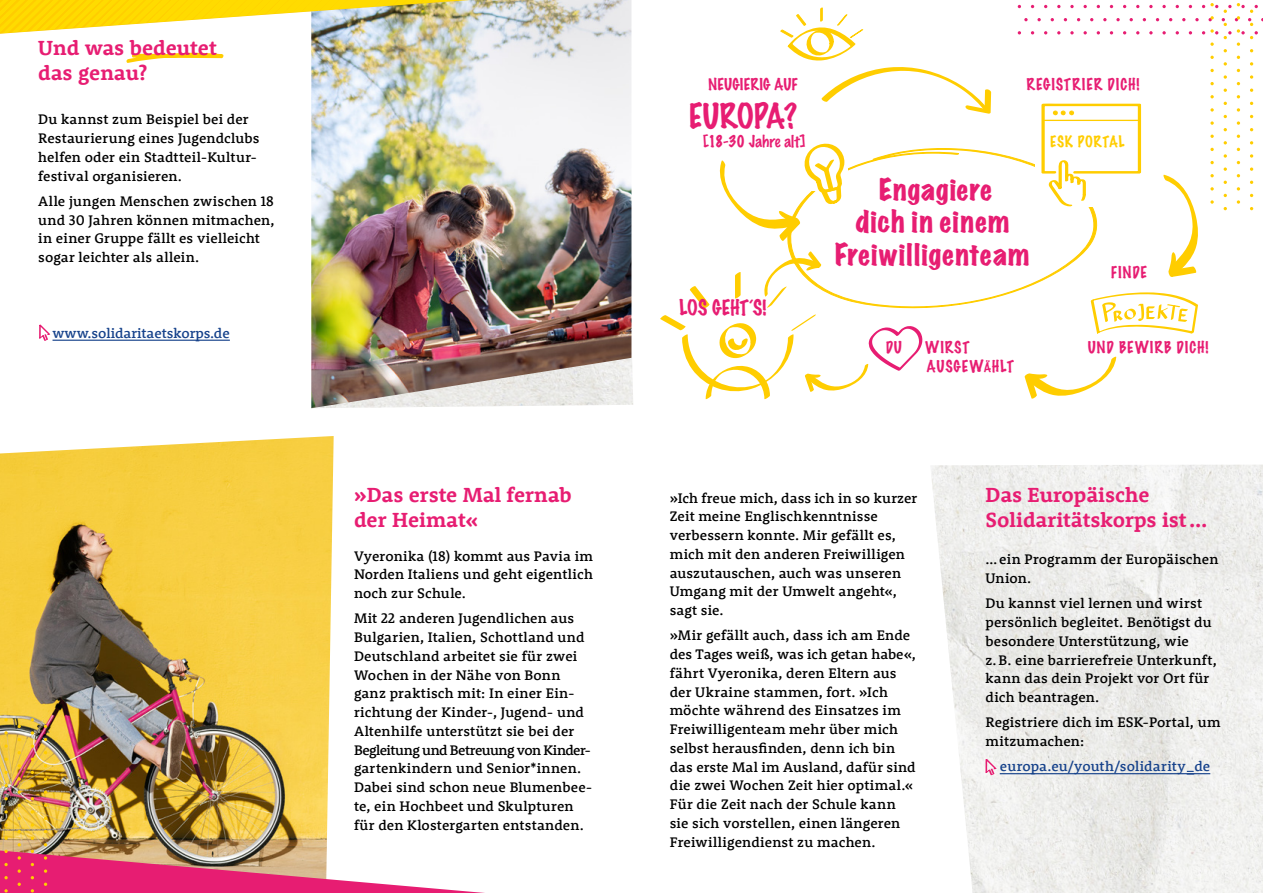
<style>
.page{position:relative;width:1263px;height:893px;background:#fff}
.page>*{position:absolute;margin:0;border:0;box-sizing:border-box;transform-origin:0 0}
.t1{font:100 31.5px "Marker Felt";color:#e71d72}
.t2{font:expanded 27px/32.4px "Marker Felt";letter-spacing:.035em;color:#e71d72;text-align:center}
.t3{font:700 21px/25.2px "Rooney";color:#e71d72}
.t4{font:100 19.5px "Marker Felt";letter-spacing:-.005em;color:#e71d72}
.t5{font:100 15px "Marker Felt";letter-spacing:.055em;color:#e71d72}
.t6{font:100 15px "Marker Felt";color:#e71d72}
.t7{font:100 15px "Marker Felt";letter-spacing:.015em;color:#e71d72}
.t8{font:500 14.25px/18.8px "Rooney";letter-spacing:.005em;color:#000}
.t9{font:500 14.25px "Rooney";color:#16428b}
.t10{font:100 14.25px "Marker Felt";letter-spacing:.05em;color:#ffcd00}
</style>
<div class="page">
<svg style="left:126px;top:52px;width:98px;height:11px"></svg>
<img style="left:311px;top:34px;width:320px;height:324px">
<img style="left:931px;top:465px;width:332px;height:428px">
<hr style="left:53px;top:340px;width:177px;height:1px;background:#16428b">
<hr style="left:1000px;top:773px;width:210px;height:1px;background:#16428b">
<svg style="left:39px;top:324px;width:11px;height:17px"></svg>
<svg style="left:985px;top:759px;width:12px;height:16px"></svg>
<img style="left:0;top:436px;width:334px;height:282px">
<img style="left:0;top:718px;width:485px;height:175px">
<img style="left:0;top:0;width:632px;height:34px">
<img style="left:311px;top:358px;width:322px;height:50px">
<svg style="left:787px;top:148px;width:304px;height:160px"></svg>
<div style="left:796px;top:145px;width:51px;height:46px;background:#fff"></div>
<svg style="left:1091px;top:292px;width:107px;height:42px"></svg>
<svg style="left:1024px;top:356px;width:92px;height:43px"></svg>
<svg style="left:719px;top:143px;width:125px;height:99px"></svg>
<svg style="left:781px;top:8px;width:210px;height:106px"></svg>
<svg style="left:660px;top:251px;width:263px;height:149px"></svg>
<svg style="left:1018px;top:3px;width:245px;height:274px"></svg>
<h3 class="t3" style="left:38px;top:35px;width:180px">Und was bedeutet das genau?</h3>
<p class="t8" style="left:38px;top:110px;width:223px">Du kannst zum Beispiel bei der<br>Restaurierung eines Jugendclubs helfen oder ein Stadtteil-Kultur&shy;festival organisieren.</p>
<p class="t8" style="left:38px;top:191px;width:238px">Alle jungen Menschen zwischen 18 und 30 Jahren können mitmachen, in einer Gruppe fällt es vielleicht sogar leichter als allein.</p>
<p class="t9" style="left:53px;top:324px;width:179px">www.solidaritaetskorps.de</p>
<h3 class="t3" style="left:354px;top:481px;width:219px">»Das erste Mal fernab der Heimat«</h3>
<p class="t8" style="left:354px;top:546px;width:241px;text-align:justify">Vyeronika (18) kommt aus Pavia im Norden Italiens und geht eigentlich noch zur Schule.</p>
<p class="t8" style="left:354px;top:609px;width:240px">Mit 22 anderen Jugendlichen aus Bulgarien, Italien, Schottland und Deutschland arbeitet sie für zwei Wochen in der Nähe von Bonn ganz praktisch mit: In einer Ein&shy;richtung der Kinder-, Jugend- und Altenhilfe unterstützt sie bei der Begleitung und Betreuung von Kinder&shy;gartenkindern und Senior*innen.<br>Dabei sind schon neue Blumenbee&shy;te, ein Hochbeet und Skulpturen für den Klostergarten entstanden.</p>
<p class="t7" style="left:708px;top:73px;width:91px">NEUGIERIG AUF</p>
<p class="t5" style="left:1026px;top:73px;width:115px">REGISTRIER DICH!</p>
<h1 class="t1" style="left:689px;top:91px;width:110px">EUROPA?</h1>
<p class="t6" style="left:703px;top:129px;width:104px">[18-30 Jahre alt]</p>
<p class="t10" style="left:1050px;top:130px;width:76px">ESK PORTAL</p>
<h3 class="t4" style="left:679px;top:292px;width:89px">LOS GEHT´S!</h3>
<h2 class="t2" style="left:835px;top:173px;width:196px">Engagiere<br>dich in einem<br>Freiwilligenteam</h2>
<p class="t5" style="left:1111px;top:260px;width:38px">FINDE</p>
<p class="t5" style="left:886px;top:335px;width:18px">DU</p>
<p class="t5" style="left:925px;top:335px;width:46px">WIRST</p>
<p class="t5" style="left:1088px;top:335px;width:122px">UND BEWIRB DICH!</p>
<p class="t5" style="left:927px;top:354px;width:89px">AUSGEWÄHLT</p>
<p class="t8" style="left:670px;top:488px;width:249px">»Ich freue mich, dass ich in so kurzer<br>Zeit meine Englischkenntnisse verbessern konnte. Mir gefällt es, mich mit den anderen Freiwilligen auszutauschen, auch was unseren<br>Umgang mit der Umwelt angeht«, sagt sie.</p>
<p class="t8" style="left:670px;top:626px;width:248px">»Mir gefällt auch, dass ich am Ende des Tages weiß, was ich getan habe«, fährt Vyeronika, deren Eltern aus der Ukraine stammen, fort. »Ich möchte während des Einsatzes im Freiwilligenteam mehr über mich selbst herausfinden, denn ich bin das erste Mal im Ausland, dafür sind die zwei Wochen Zeit hier optimal.« Für die Zeit nach der Schule kann sie sich vorstellen, einen längeren Freiwilligendienst zu machen.</p>
<h3 class="t3" style="left:985px;top:481px;width:224px">Das Europäische<br>Solidaritätskorps ist…</h3>
<p class="t8" style="left:985px;top:550px;width:234px">…ein Programm der Europäischen<br>Union.</p>
<p class="t8" style="left:985px;top:594px;width:233px">Du kannst viel lernen und wirst persönlich begleitet. Benötigst du besondere Unterstützung, wie z.B. eine barrierefreie Unterkunft, kann das dein Projekt vor Ort für dich beantragen.</p>
<p class="t8" style="left:985px;top:713px;width:237px">Registriere dich im ESK-Portal, um mitzumachen:</p>
<p class="t9" style="left:1000px;top:757px;width:212px">europa.eu/youth/solidarity_de</p>
</div>
